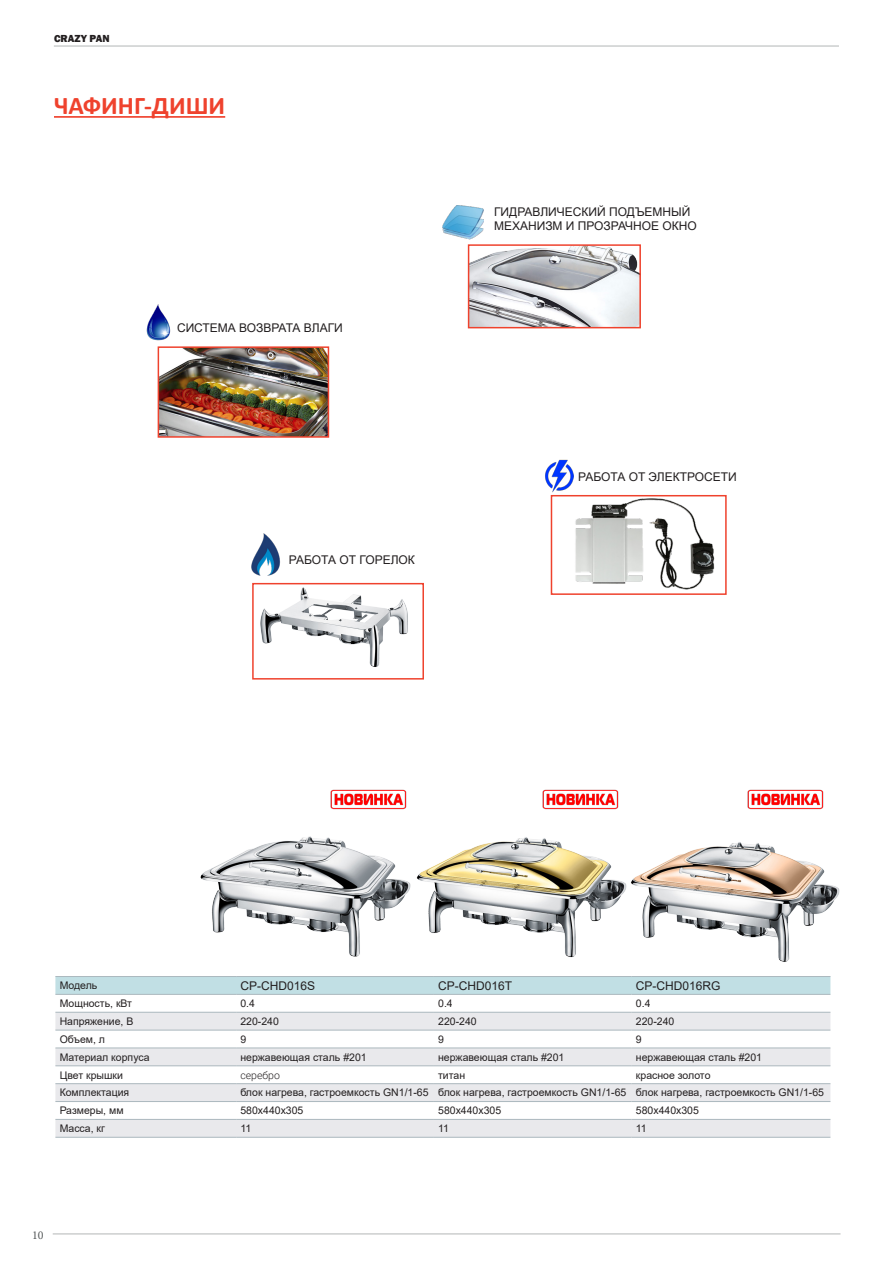
<style>
.page{position:relative;width:893px;height:1263px;background:#fff}
.page>*{position:absolute;margin:0;border:0;box-sizing:border-box;transform-origin:0 0}
.Название_оборудовани{font:700 25.5px "Calibri";color:#ef422d}
.Текст_Головной_строк{font:12px "Arial";color:#231f20}
.t1{font:12px "Minion Pro";color:#55595a}
.Текст_основной_табли{font:10.5px "Arial";color:#231f20}
.t2{font:800 10.5px "Franklin Gothic";color:#231f20}
.Текст_основной_табли-2{font:300 10.5px "Roboto";color:#231f20}
</style>
<div class="page">
<hr style="left:53px;top:1234px;width:787px;height:1px;background:#b3b6b6">
<hr style="left:54px;top:46px;width:785px;height:1px;background:#b3b6b6">
<div style="left:55px;top:977px;width:775px;height:17px;background:#c1dfe4"></div>
<svg style="left:55px;top:1011px;width:775px;height:1px"></svg>
<svg style="left:55px;top:1013px;width:775px;height:124px;fill:#e9e9ec"></svg>
<hr style="left:236px;top:976px;width:198px;height:1px;background:#abb8be">
<hr style="left:434px;top:976px;width:198px;height:1px;background:#abb8be">
<hr style="left:632px;top:976px;width:198px;height:1px;background:#abb8be">
<hr style="left:236px;top:994px;width:198px;height:1px;background:#abb8be">
<hr style="left:434px;top:994px;width:198px;height:1px;background:#abb8be">
<hr style="left:632px;top:994px;width:198px;height:1px;background:#abb8be">
<hr style="left:55px;top:1012px;width:181px;height:1px;background:#abb8be">
<hr style="left:236px;top:1012px;width:198px;height:1px;background:#abb8be">
<hr style="left:434px;top:1012px;width:198px;height:1px;background:#abb8be">
<hr style="left:632px;top:1012px;width:198px;height:1px;background:#abb8be">
<hr style="left:55px;top:1030px;width:181px;height:1px;background:#abb8be">
<hr style="left:236px;top:1030px;width:198px;height:1px;background:#abb8be">
<hr style="left:434px;top:1030px;width:198px;height:1px;background:#abb8be">
<hr style="left:632px;top:1030px;width:198px;height:1px;background:#abb8be">
<hr style="left:55px;top:1048px;width:181px;height:1px;background:#abb8be">
<hr style="left:236px;top:1048px;width:198px;height:1px;background:#abb8be">
<hr style="left:434px;top:1048px;width:198px;height:1px;background:#abb8be">
<hr style="left:632px;top:1048px;width:198px;height:1px;background:#abb8be">
<hr style="left:55px;top:1065px;width:181px;height:1px;background:#abb8be">
<hr style="left:236px;top:1065px;width:198px;height:1px;background:#abb8be">
<hr style="left:434px;top:1065px;width:198px;height:1px;background:#abb8be">
<hr style="left:632px;top:1065px;width:198px;height:1px;background:#abb8be">
<hr style="left:55px;top:1083px;width:181px;height:1px;background:#abb8be">
<hr style="left:236px;top:1083px;width:198px;height:1px;background:#abb8be">
<hr style="left:434px;top:1083px;width:198px;height:1px;background:#abb8be">
<hr style="left:632px;top:1083px;width:198px;height:1px;background:#abb8be">
<hr style="left:55px;top:1101px;width:181px;height:1px;background:#abb8be">
<hr style="left:236px;top:1101px;width:198px;height:1px;background:#abb8be">
<hr style="left:434px;top:1101px;width:198px;height:1px;background:#abb8be">
<hr style="left:632px;top:1101px;width:198px;height:1px;background:#abb8be">
<hr style="left:55px;top:1119px;width:181px;height:1px;background:#abb8be">
<hr style="left:236px;top:1119px;width:198px;height:1px;background:#abb8be">
<hr style="left:434px;top:1119px;width:198px;height:1px;background:#abb8be">
<hr style="left:632px;top:1119px;width:198px;height:1px;background:#abb8be">
<hr style="left:55px;top:1137px;width:181px;height:1px;background:#abb8be">
<hr style="left:236px;top:1137px;width:198px;height:1px;background:#abb8be">
<hr style="left:434px;top:1137px;width:198px;height:1px;background:#abb8be">
<hr style="left:632px;top:1137px;width:198px;height:1px;background:#abb8be">
<hr style="left:55px;top:976px;width:181px;height:1px;background:#abb8be">
<hr style="left:55px;top:994px;width:181px;height:1px;background:#abb8be">
<hr style="left:54px;top:116px;width:171px;height:2px;background:#ef422d">
<img style="left:200px;top:836px;width:427px;height:122px">
<img style="left:631px;top:842px;width:209px;height:120px">
<img style="left:161px;top:349px;width:165px;height:86px">
<div style="left:158px;top:346px;width:171px;height:92px;border:2px solid #ef422d"></div>
<img style="left:147px;top:304px;width:24px;height:36px">
<img style="left:471px;top:247px;width:167px;height:78px">
<div style="left:468px;top:244px;width:173px;height:84px;border:2px solid #ef422d"></div>
<img style="left:443px;top:205px;width:40px;height:35px">
<img style="left:260px;top:587px;width:148px;height:80px">
<div style="left:252px;top:583px;width:172px;height:96px;border:2px solid #ef422d"></div>
<img style="left:251px;top:534px;width:29px;height:42px">
<img style="left:330px;top:789px;width:77px;height:21px">
<img style="left:542px;top:789px;width:77px;height:21px">
<img style="left:747px;top:789px;width:77px;height:21px">
<img style="left:575px;top:498px;width:140px;height:92px">
<div style="left:551px;top:495px;width:176px;height:100px;border:2px solid #ef422d"></div>
<img style="left:545px;top:459px;width:28px;height:33px">
<p class="t2" style="left:54px;top:31px;width:57px">CRAZY PAN</p>
<p class="Название_оборудовани" style="left:54px;top:88px;width:173px">ЧАФИНГ-ДИШИ</p>
<p class="Текст_Головной_строк" style="left:177px;top:320px;width:167px">СИСТЕМА ВОЗВРАТА ВЛАГИ</p>
<p class="Текст_Головной_строк" style="left:289px;top:551px;width:127px">РАБОТА ОТ ГОРЕЛОК</p>
<p class="Текст_Головной_строк" style="left:494px;top:203px;width:198px">ГИДРАВЛИЧЕСКИЙ ПОДЪЕМНЫЙ</p>
<p class="Текст_Головной_строк" style="left:494px;top:218px;width:204px">МЕХАНИЗМ И ПРОЗРАЧНОЕ ОКНО</p>
<p class="Текст_Головной_строк" style="left:578px;top:468px;width:160px">РАБОТА ОТ ЭЛЕКТРОСЕТИ</p>
<p class="Текст_основной_табли" style="left:60px;top:978px;width:39px">Модель</p>
<p class="Текст_Головной_строк" style="left:240px;top:977px;width:76px">CP-CHD016S</p>
<p class="Текст_Головной_строк" style="left:438px;top:977px;width:76px">CP-CHD016T</p>
<p class="Текст_Головной_строк" style="left:636px;top:977px;width:86px">CP-CHD016RG</p>
<p class="Текст_основной_табли" style="left:60px;top:996px;width:74px">Мощность, кВт</p>
<p class="Текст_основной_табли" style="left:240px;top:996px;width:16px">0.4</p>
<p class="Текст_основной_табли" style="left:438px;top:996px;width:16px">0.4</p>
<p class="Текст_основной_табли" style="left:636px;top:996px;width:16px">0.4</p>
<p class="Текст_основной_табли" style="left:60px;top:1014px;width:75px">Напряжение, В</p>
<p class="Текст_основной_табли" style="left:240px;top:1014px;width:40px">220-240</p>
<p class="Текст_основной_табли" style="left:438px;top:1014px;width:40px">220-240</p>
<p class="Текст_основной_табли" style="left:636px;top:1014px;width:40px">220-240</p>
<p class="Текст_основной_табли" style="left:60px;top:1032px;width:47px">Объем, л</p>
<p class="Текст_основной_табли" style="left:240px;top:1032px;width:7px">9</p>
<p class="Текст_основной_табли" style="left:438px;top:1032px;width:7px">9</p>
<p class="Текст_основной_табли" style="left:636px;top:1032px;width:7px">9</p>
<p class="Текст_основной_табли" style="left:60px;top:1050px;width:91px">Материал корпуса</p>
<p class="Текст_основной_табли" style="left:240px;top:1050px;width:128px">нержавеющая сталь #201</p>
<p class="Текст_основной_табли" style="left:438px;top:1050px;width:128px">нержавеющая сталь #201</p>
<p class="Текст_основной_табли" style="left:636px;top:1050px;width:128px">нержавеющая сталь #201</p>
<p class="Текст_основной_табли" style="left:60px;top:1068px;width:65px">Цвет крышки</p>
<p class="Текст_основной_табли-2" style="left:240px;top:1067px;width:41px">серебро</p>
<p class="Текст_основной_табли" style="left:438px;top:1068px;width:28px">титан</p>
<p class="Текст_основной_табли" style="left:636px;top:1068px;width:76px">красное золото</p>
<p class="Текст_основной_табли" style="left:60px;top:1085px;width:71px">Комплектация</p>
<p class="Текст_основной_табли" style="left:240px;top:1085px;width:190px">блок нагрева, гастроемкость GN1/1-65</p>
<p class="Текст_основной_табли" style="left:438px;top:1085px;width:190px">блок нагрева, гастроемкость GN1/1-65</p>
<p class="Текст_основной_табли" style="left:636px;top:1085px;width:190px">блок нагрева, гастроемкость GN1/1-65</p>
<p class="Текст_основной_табли" style="left:60px;top:1103px;width:65px">Размеры, мм</p>
<p class="Текст_основной_табли" style="left:240px;top:1103px;width:65px">580x440x305</p>
<p class="Текст_основной_табли" style="left:438px;top:1103px;width:65px">580x440x305</p>
<p class="Текст_основной_табли" style="left:636px;top:1103px;width:65px">580x440x305</p>
<p class="Текст_основной_табли" style="left:60px;top:1121px;width:47px">Масса, кг</p>
<p class="Текст_основной_табли" style="left:240px;top:1121px;width:12px">11</p>
<p class="Текст_основной_табли" style="left:438px;top:1121px;width:12px">11</p>
<p class="Текст_основной_табли" style="left:636px;top:1121px;width:12px">11</p>
<p class="t1" style="left:32px;top:1227px;width:13px">10</p>
</div>
